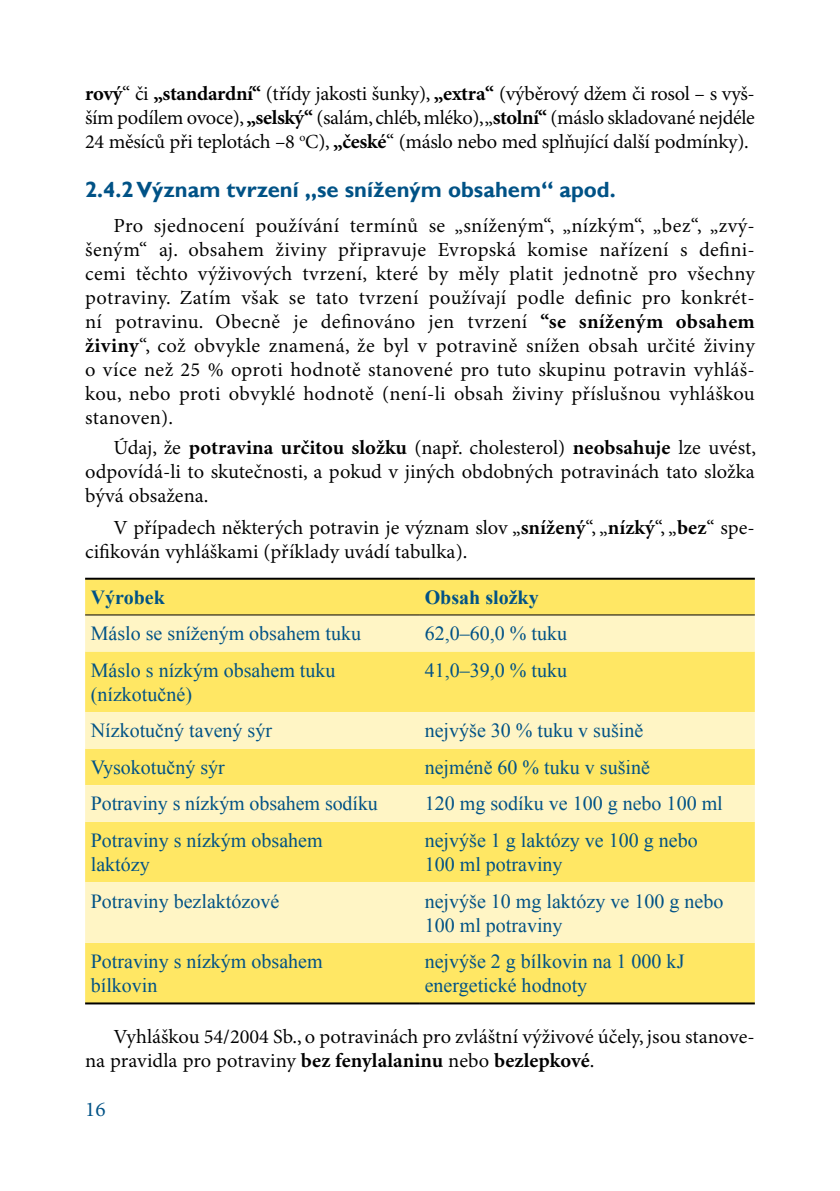
<style>
.page{position:relative;width:840px;height:1191px;background:#fff}
.page>*{position:absolute;margin:0;border:0;box-sizing:border-box;transform-origin:0 0}
.t1{font:700 22px "Gill Sans";color:#005286}
.t2{font:21px "Minion Pro";color:#005286}
.t3{font:20px/24px "Minion Pro";color:#000;text-align:justify}
.t4{font:20px/24px "Times New Roman";color:#005286}
.t5{font:700 20px "Times New Roman";color:#005286}
.s1{font-weight:700}
</style>
<div class="page">
<div style="left:85px;top:580px;width:669px;height:422px;background:#ffe764"></div>
<svg style="left:85px;top:615px;width:669px;height:328px;background:#feed96"></svg>
<hr style="left:85px;top:578px;width:334px;height:2px;background:#000">
<hr style="left:419px;top:578px;width:335px;height:2px;background:#000">
<hr style="left:85px;top:1002px;width:334px;height:2px;background:#000">
<hr style="left:419px;top:1002px;width:335px;height:2px;background:#000">
<hr style="left:85px;top:614px;width:334px;height:1px;background:#000">
<hr style="left:419px;top:614px;width:335px;height:1px;background:#000">
<p class="t3" style="left:85px;top:82px;width:670px"><span class="s1">rový</span>“ či <span class="s1">„standardní“</span> (třídy jakosti šunky), <span class="s1">„extra“</span> (výběrový džem či rosol – s vyš&shy;ším podílem ovoce), <span class="s1">„selský“</span> (salám, chléb, mléko), „<span class="s1">stolní“</span> (máslo skladované nejdéle 24 měsíců při teplotách –8 <sup>o</sup>C), <span class="s1">„české</span>“ (máslo nebo med splňující další podmínky).</p>
<p class="t1" style="left:85px;top:176px;width:532px">2.4.2 Význam tvrzení „se sníženým obsahem“ apod.</p>
<p class="t3" style="left:85px;top:214px;width:670px;text-indent:28px">Pro sjednocení používání termínů se „sníženým“, „nízkým“, „bez“, „zvý&shy;šeným“ aj. obsahem živiny připravuje Evropská komise nařízení s defini&shy;cemi těchto výživových tvrzení, které by měly platit jednotně pro všechny potraviny. Zatím však se tato tvrzení používají podle definic pro konkrét&shy;ní potravinu. Obecně je definováno jen tvrzení <span class="s1">“se sníženým obsahem živiny</span>“, což obvykle znamená, že byl v potravině snížen obsah určité živiny o více než 25 % oproti hodnotě stanovené pro tuto skupinu potravin vyhláš&shy;kou, nebo proti obvyklé hodnotě (není-li obsah živiny příslušnou vyhláškou stanoven).</p>
<p class="t3" style="left:85px;top:436px;width:672px;text-indent:28px">Údaj, že <span class="s1">potravina určitou složku</span> (např. cholesterol) <span class="s1">neobsahuje</span> lze uvést, odpovídá-li to skutečnosti, a pokud v jiných obdobných potravinách tato složka bývá obsažena.</p>
<p class="t3" style="left:85px;top:516px;width:670px;text-indent:28px">V případech některých potravin je význam slov „<span class="s1">snížený</span>“, „<span class="s1">nízký</span>“, „<span class="s1">bez</span>“ spe&shy;cifikován vyhláškami (příklady uvádí tabulka).</p>
<p class="t5" style="left:91px;top:583px;width:76px">Výrobek</p>
<p class="t5" style="left:424px;top:583px;width:115px">Obsah složky</p>
<p class="t4" style="left:91px;top:621px;width:271px">Máslo se sníženým obsahem tuku</p>
<p class="t4" style="left:424px;top:621px;width:144px">62,0–60,0 % tuku</p>
<p class="t4" style="left:91px;top:657px;width:246px">Máslo s nízkým obsahem tuku (nízkotučné)</p>
<p class="t4" style="left:424px;top:657px;width:144px">41,0–39,0 % tuku</p>
<p class="t4" style="left:91px;top:718px;width:183px">Nízkotučný tavený sýr</p>
<p class="t4" style="left:424px;top:718px;width:220px">nejvýše 30 % tuku v sušině</p>
<p class="t4" style="left:91px;top:755px;width:135px">Vysokotučný sýr</p>
<p class="t4" style="left:424px;top:755px;width:226px">nejméně 60 % tuku v sušině</p>
<p class="t4" style="left:91px;top:791px;width:288px">Potraviny s nízkým obsahem sodíku</p>
<p class="t4" style="left:424px;top:791px;width:299px">120 mg sodíku ve 100 g nebo 100 ml</p>
<p class="t4" style="left:91px;top:828px;width:233px">Potraviny s nízkým obsahem laktózy</p>
<p class="t4" style="left:424px;top:828px;width:274px">nejvýše 1 g laktózy ve 100 g nebo<br>100 ml potraviny</p>
<p class="t4" style="left:91px;top:888px;width:190px">Potraviny bezlaktózové</p>
<p class="t4" style="left:424px;top:888px;width:300px">nejvýše 10 mg laktózy ve 100 g nebo<br>100 ml potraviny</p>
<p class="t4" style="left:91px;top:949px;width:233px">Potraviny s nízkým obsahem bílkovin</p>
<p class="t4" style="left:424px;top:949px;width:261px">nejvýše 2 g bílkovin na 1 000 kJ energetické hodnoty</p>
<p class="t3" style="left:85px;top:1025px;width:670px;text-indent:28px">Vyhláškou 54/2004 Sb., o potravinách pro zvláštní výživové účely, jsou stanove&shy;na pravidla pro potraviny <span class="s1">bez fenylalaninu</span> nebo <span class="s1">bezlepkové</span>.</p>
<p class="t2" style="left:85px;top:1096px;width:22px">16</p>
</div>
